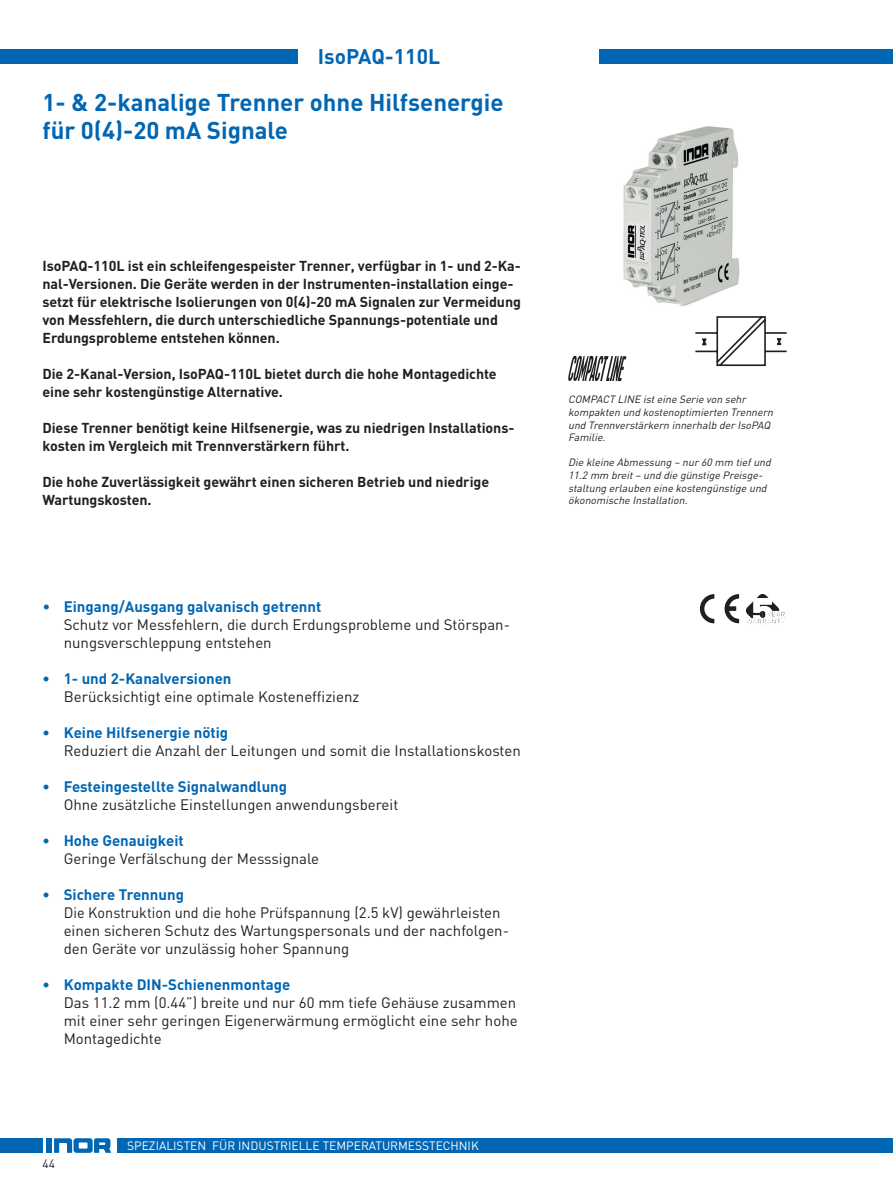
<style>
.page{position:relative;width:893px;height:1191px;background:#fff}
.page>*{position:absolute;margin:0;border:0;box-sizing:border-box;transform-origin:0 0}
.t1{font:700 24px/28.8px "DIN";color:#0166b3}
.t2{font:700 21px "DIN";color:#0166b3}
.t3{font:15px/18px "DIN";color:#231f20}
.t4{font:15px/18px "DIN";color:#231f20;scale:.96 1}
.t5{font:700 15px "DIN";color:#0166b3}
.t6{font:700 14.25px/18px "DIN";letter-spacing:-.005em;color:#231f20}
.t7{font:12px "DIN";color:#fff}
.t8{font:12px "DIN";color:#231f20}
.t9{font:italic 10.5px/12.6px "DIN";color:#231f20}
.s1{color:#0166b3}
.s2{font-weight:700;color:#0166b3}
</style>
<div class="page">
<div style="left:46px;top:1138px;width:6px;height:14px;background:#0166b3"></div>
<svg style="left:54px;top:1138px;width:57px;height:14px"></svg>
<div style="left:118px;top:1138px;width:775px;height:14px;background:#0166b3"></div>
<div style="left:0;top:49px;width:298px;height:15px;background:#0166b3"></div>
<div style="left:600px;top:49px;width:293px;height:15px;background:#0166b3"></div>
<div style="left:0;top:1138px;width:43px;height:14px;background:#0166b3"></div>
<img style="left:623px;top:126px;width:117px;height:180px">
<svg style="left:695px;top:316px;width:92px;height:50px"></svg>
<svg style="left:568px;top:356px;width:58px;height:25px"></svg>
<svg style="left:700px;top:594px;width:14px;height:29px"></svg>
<svg style="left:725px;top:594px;width:14px;height:29px"></svg>
<svg style="left:746px;top:594px;width:39px;height:30px"></svg>
<h2 class="t2" style="left:318px;top:43px;width:124px">IsoPAQ-110L</h2>
<h1 class="t1" style="left:42px;top:86px;width:462px">1- &amp; 2-kanalige Trenner ohne Hilfsenergie für 0(4)-20 mA Signale</h1>
<p class="t6" style="left:42px;top:256px;width:480px">IsoPAQ-110L ist ein schleifengespeister Trenner, verfügbar in 1- und 2-Ka&shy;nal-Versionen. Die Geräte werden in der Instrumenten-installation einge&shy;setzt für elektrische Isolierungen von 0(4)-20 mA Signalen zur Vermeidung von Messfehlern, die durch unterschiedliche Spannungs-potentiale und Erdungsprobleme entstehen können.</p>
<p class="t6" style="left:42px;top:364px;width:456px">Die 2-Kanal-Version, IsoPAQ-110L bietet durch die hohe Montagedichte eine sehr kostengünstige Alternative.</p>
<p class="t6" style="left:42px;top:418px;width:473px">Diese Trenner benötigt keine Hilfsenergie, was zu niedrigen Installations&shy;kosten im Vergleich mit Trennverstärkern führt.</p>
<p class="t6" style="left:42px;top:472px;width:448px">Die hohe Zuverlässigkeit gewährt einen sicheren Betrieb und niedrige<br>Wartungskosten.</p>
<p class="t3" style="left:64px;top:597px;width:448px;text-indent:-21px"><span class="s1">•</span> <span class="s2">Eingang/Ausgang galvanisch getrennt<br></span>Schutz vor Messfehlern, die durch Erdungsprobleme und Störspan&shy;nungsverschleppung entstehen</p>
<p class="t5" style="left:42px;top:669px;width:191px">• 1- und 2-Kanalversionen</p>
<p class="t3" style="left:64px;top:687px;width:297px">Berücksichtigt eine optimale Kosteneffizienz</p>
<p class="t5" style="left:42px;top:723px;width:187px">• Keine Hilfsenergie nötig</p>
<p class="t3" style="left:64px;top:741px;width:459px">Reduziert die Anzahl der Leitungen und somit die Installationskosten</p>
<p class="t5" style="left:42px;top:777px;width:246px">• Festeingestellte Signalwandlung</p>
<p class="t3" style="left:64px;top:795px;width:336px">Ohne zusätzliche Einstellungen anwendungsbereit</p>
<p class="t5" style="left:42px;top:831px;width:143px">• Hohe Genauigkeit</p>
<p class="t3" style="left:64px;top:849px;width:257px">Geringe Verfälschung der Messsignale</p>
<p class="t5" style="left:42px;top:885px;width:143px">• Sichere Trennung</p>
<p class="t4" style="left:64px;top:903px;width:465px">Die Konstruktion und die hohe Prüfspannung (2.5 kV) gewährleisten einen sicheren Schutz des Wartungspersonals und der nachfolgen&shy;den Geräte vor unzulässig hoher Spannung</p>
<p class="t5" style="left:42px;top:975px;width:249px">• Kompakte DIN-Schienenmontage</p>
<p class="t3" style="left:64px;top:993px;width:455px;text-align:justify">Das 11.2 mm (0.44”) breite und nur 60 mm tiefe Gehäuse zusammen mit einer sehr geringen Eigenerwärmung ermöglicht eine sehr hohe Montagedichte</p>
<p class="t8" style="left:42px;top:1155px;width:14px">44</p>
<p class="t7" style="left:127px;top:1138px;width:71px">SPEZIALISTen</p>
<p class="t7" style="left:212px;top:1138px;width:268px">FÜR INDUSTRIelLe TEMPERATURMESSTECHNIK</p>
<p class="t9" style="left:568px;top:393px;width:209px">COMPACT LINE isteine Serie von sehr kompakten und kostenoptimierten Trennern und Trennverstärkern innerhalb derIsoPAQ Familie.</p>
<p class="t9" style="left:568px;top:456px;width:207px">Die kleine Abmessung – nur60 mm tiefund 11.2 mm breit– und die günstige Preisge&shy;staltung erlauben eine kostengünstige und ökonomische Installation.</p>
</div>
